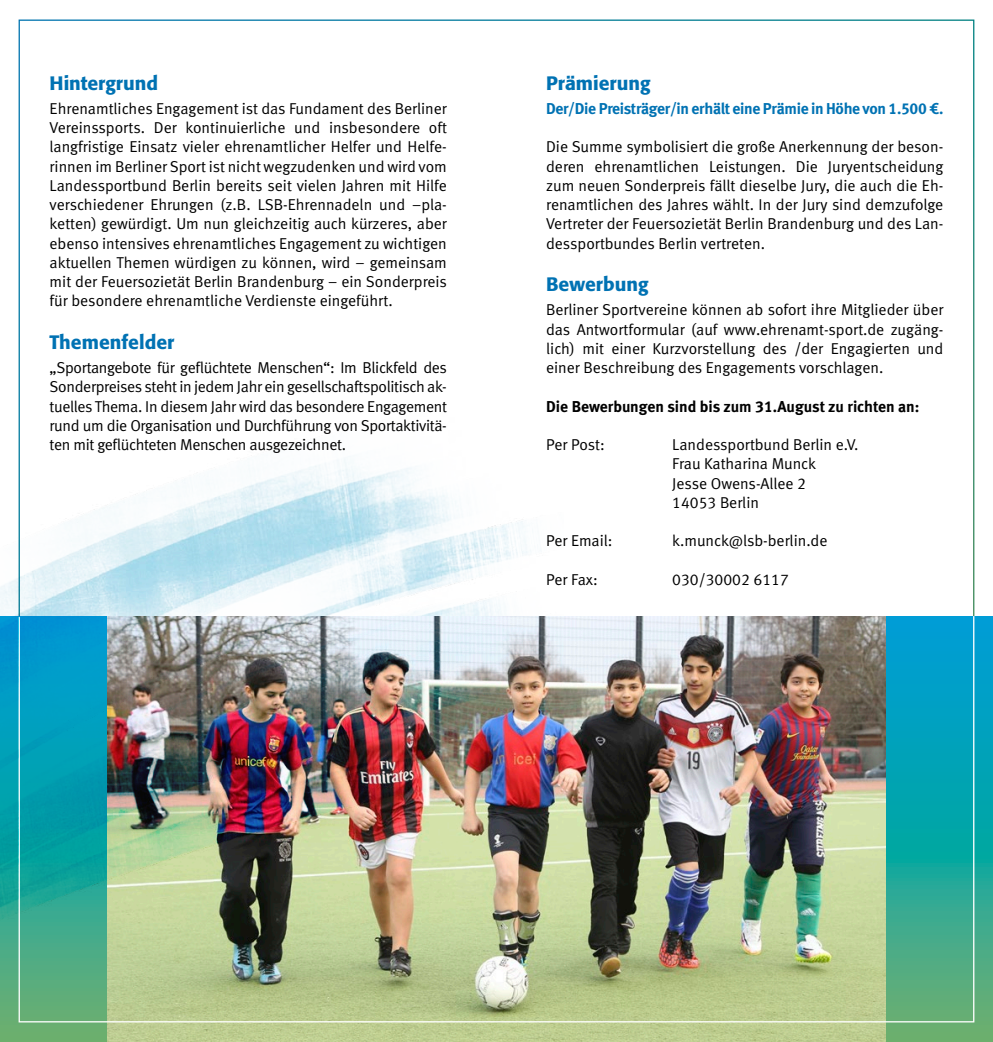
<style>
.page{position:relative;width:993px;height:1042px;background:#fff}
.page>*{position:absolute;margin:0;border:0;box-sizing:border-box;transform-origin:0 0}
.t1{font:500 19.25px "Formata";color:#0072b3}
.t2{font:15.75px/19.2px "Meta Normal LF";color:#000;text-align:justify}
.t3{font:15.75px "Meta Bold LF";letter-spacing:-.02em;color:#0072b3}
.t4{font:15.75px "Meta Bold LF";color:#000}
</style>
<div class="page">
<svg style="left:885px;top:616px;width:107px;height:426px;background:#34aa9e"></svg>
<img style="left:563px;top:615px;width:411px;height:408px">
<img style="left:0;top:161px;width:563px;height:881px">
<p class="t1" style="left:50px;top:71px;width:110px">Hintergrund</p>
<p class="t2" style="left:50px;top:99px;width:399px">Ehrenamtliches Engagement ist das Fundament des Berliner Vereinssports. Der kontinuierliche und insbesondere oft langfristige Einsatz vieler ehrenamtlicher Helfer und Helfe&shy;rinnen im Berliner Sport ist nicht wegzudenken und wird vom Landessportbund Berlin bereits seit vielen Jahren mit Hilfe verschiedener Ehrungen (z.B. LSB-Ehrennadeln und –pla&shy;ketten) gewürdigt. Um nun gleichzeitig auch kürzeres, aber ebenso intensives ehrenamtliches Engagement zu wichtigen aktuellen Themen würdigen zu können, wird – gemeinsam mit der Feuersozietät Berlin Brandenburg – ein Sonderpreis für besondere ehrenamtliche Verdienste eingeführt.</p>
<p class="t1" style="left:50px;top:330px;width:126px">Themenfelder</p>
<p class="t2" style="left:50px;top:358px;width:399px">„Sportangebote für geflüchtete Menschen“: Im Blickfeld des Sonderpreises steht in jedem Jahr ein gesellschaftspolitisch ak&shy;tuelles Thema. In diesem Jahr wird das besondere Engagement rund um die Organisation und Durchführung von Sportaktivitä&shy;ten mit geflüchteten Menschen ausgezeichnet.</p>
<p class="t1" style="left:546px;top:71px;width:106px">Prämierung</p>
<p class="t3" style="left:546px;top:99px;width:398px">Der/Die Preisträger/in erhält eine Prämie in Höhe von 1.500 €.</p>
<p class="t2" style="left:546px;top:137px;width:398px">Die Summe symbolisiert die große Anerkennung der beson&shy;deren ehrenamtlichen Leistungen. Die Juryentscheidung zum neuen Sonderpreis fällt dieselbe Jury, die auch die Eh&shy;renamtlichen des Jahres wählt. In der Jury sind demzufolge Vertreter der Feuersozietät Berlin Brandenburg und des Lan&shy;dessportbundes Berlin vertreten.</p>
<p class="t1" style="left:546px;top:272px;width:104px">Bewerbung</p>
<p class="t2" style="left:546px;top:300px;width:398px">Berliner Sportvereine können ab sofort ihre Mitglieder über das Antwortformular (auf www.ehrenamt-sport.de zugäng&shy;lich) mit einer Kurzvorstellung des /der Engagierten und einer Beschreibung des Engagements vorschlagen.</p>
<p class="t4" style="left:546px;top:397px;width:374px">Die Bewerbungen sind bis zum 31.August zu richten an:</p>
<p class="t2" style="left:546px;top:435px;width:60px">Per Post:</p>
<p class="t2" style="left:672px;top:435px;width:187px;text-align:left">Landessportbund Berlin e.V.<br>Frau Katharina Munck<br>Jesse Owens-Allee 2<br>14053 Berlin</p>
<p class="t2" style="left:546px;top:531px;width:68px">Per Email:</p>
<p class="t2" style="left:672px;top:531px;width:157px">k.munck@lsb-berlin.de</p>
<p class="t2" style="left:546px;top:569px;width:53px">Per Fax:</p>
<p class="t2" style="left:672px;top:569px;width:118px">030/30002 6117</p>
</div>
